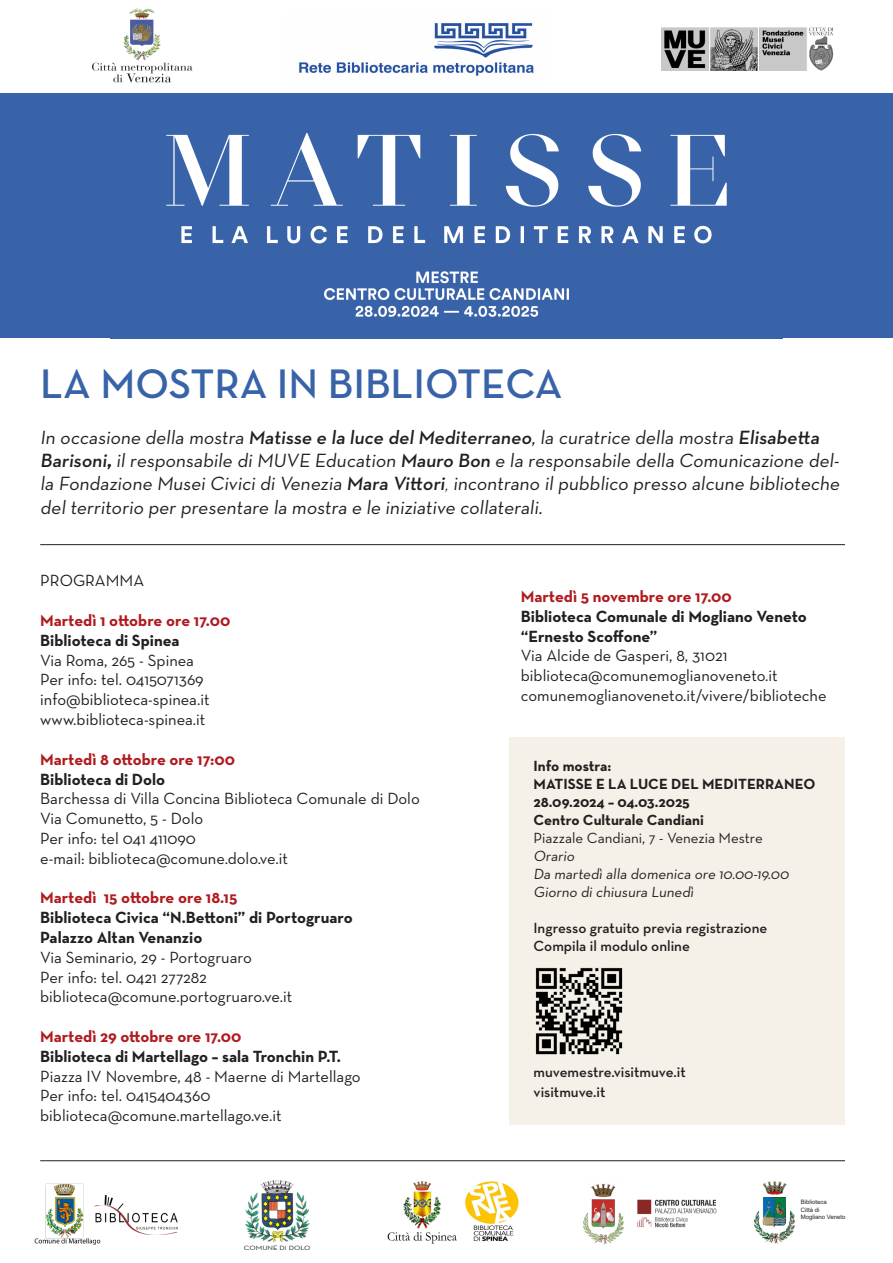
<style>
.page{position:relative;width:893px;height:1263px;background:#fff}
.page>*{position:absolute;margin:0;border:0;box-sizing:border-box;transform-origin:0 0}
.t1{font:600 42px "Neutraface Text";color:#3963a8}
.t2{font:19.5px/23.4px "Neutraface Text";color:#231f20}
.t3{font:16.5px/19.8px "Neutraface Text";color:#231f20}
.t4{font:700 16.5px/19.8px "Neutraface Text";color:#231f20}
.t5{font:700 16.5px "Neutraface Text";color:#b01b1f}
.t6{font:15px/18px "Neutraface Text";color:#231f20}
.t7{font:600 15px/18px "Neutraface Text";color:#231f20}
.t8{font:700 15px/18px "Neutraface Text";color:#231f20}
.t9{font:6.3px "Neutraface Text";color:#231f20;scale:1.24 1}
.t10{font:6px/7.2px "Arial";color:#231f20}
.s1{font-weight:600}
.s2{font-weight:700}
.s3{font-weight:300}
</style>
<div class="page">
<div style="left:509px;top:737px;width:336px;height:387px;background:#f5f1e8"></div>
<div style="left:0;top:94px;width:893px;height:244px;background:#3863a8"></div>
<img style="left:166px;top:133px;width:561px;height:184px">
<img style="left:92px;top:8px;width:101px;height:75px">
<img style="left:299px;top:23px;width:235px;height:53px">
<img style="left:662px;top:28px;width:172px;height:42px">
<img style="left:100px;top:1196px;width:78px;height:38px">
<img style="left:34px;top:1183px;width:66px;height:62px">
<img style="left:465px;top:1181px;width:54px;height:60px">
<img style="left:387px;top:1181px;width:69px;height:63px">
<img style="left:245px;top:1180px;width:64px;height:62px">
<img style="left:535px;top:967px;width:88px;height:88px">
<img style="left:637px;top:1199px;width:80px;height:29px">
<img style="left:583px;top:1183px;width:41px;height:61px">
<hr style="left:40px;top:1160px;width:805px;height:1px;background:#231f20">
<hr style="left:40px;top:544px;width:805px;height:1px;background:#231f20">
<img style="left:754px;top:1181px;width:43px;height:63px">
<p class="t1" style="left:40px;top:357px;width:524px">LA MOSTRA IN BIBLIOTECA</p>
<p class="t2" style="left:40px;top:425px;width:804px">In occasione della mostra <span class="s1">Matisse e la luce del Mediterraneo</span>, la curatrice della mostra <span class="s1">Elisabetta Barisoni</span><span class="s2">,</span> il responsabile di MUVE Education <span class="s1">Mauro Bon</span> e la responsabile della Comunicazione del&shy;la Fondazione Musei Civici di Venezia <span class="s1">Mara Vittori</span><span class="s3">,</span> incontrano il pubblico presso alcune biblioteche del territorio per presentare la mostra e le iniziative collaterali.</p>
<p class="t3" style="left:40px;top:571px;width:105px">PROGRAMMA</p>
<p class="t5" style="left:40px;top:610px;width:192px">Martedì 1 ottobre ore 17.00</p>
<p class="t4" style="left:40px;top:630px;width:141px">Biblioteca di Spinea</p>
<p class="t3" style="left:40px;top:650px;width:155px">Via Roma, 265 - Spinea</p>
<p class="t3" style="left:40px;top:670px;width:165px">Per info: tel. 0415071369</p>
<p class="t3" style="left:40px;top:689px;width:171px">info@biblioteca-spinea.it</p>
<p class="t3" style="left:40px;top:709px;width:167px">www.biblioteca-spinea.it</p>
<p class="t5" style="left:40px;top:748px;width:196px">Martedì 8 ottobre ore 17:00</p>
<p class="t4" style="left:40px;top:769px;width:126px">Biblioteca di Dolo</p>
<p class="t3" style="left:40px;top:788px;width:381px">Barchessa di Villa Concina Biblioteca Comunale di Dolo</p>
<p class="t3" style="left:40px;top:808px;width:165px">Via Comunetto, 5 - Dolo</p>
<p class="t3" style="left:40px;top:828px;width:157px">Per info: tel 041 411090</p>
<p class="t3" style="left:40px;top:848px;width:249px">e-mail: biblioteca@comune.dolo.ve.it</p>
<p class="t5" style="left:40px;top:887px;width:199px">Martedì 15 ottobre ore 18.15</p>
<p class="t4" style="left:40px;top:907px;width:314px">Biblioteca Civica “N.Bettoni” di Portogruaro<br>Palazzo Altan Venanzio</p>
<p class="t3" style="left:40px;top:947px;width:213px">Via Seminario, 29 - Portogruaro</p>
<p class="t3" style="left:40px;top:967px;width:254px">Per info: tel. 0421 277282 biblioteca@comune.portogruaro.ve.it</p>
<p class="t5" style="left:40px;top:1026px;width:203px">Martedì 29 ottobre ore 17.00</p>
<p class="t4" style="left:40px;top:1046px;width:302px">Biblioteca di Martellago – sala Tronchin P.T.</p>
<p class="t3" style="left:40px;top:1066px;width:322px">Piazza IV Novembre, 48 - Maerne di Martellago</p>
<p class="t3" style="left:40px;top:1085px;width:172px">Per info: tel. 0415404360</p>
<p class="t3" style="left:40px;top:1105px;width:243px">biblioteca@comune.martellago.ve.it</p>
<p class="t9" style="left:244px;top:1244px;width:55px">COMUNE DI DOLO</p>
<p class="t5" style="left:521px;top:586px;width:212px">Martedì 5 novembre ore 17.00</p>
<p class="t4" style="left:521px;top:606px;width:288px">Biblioteca Comunale di Mogliano Veneto</p>
<p class="t4" style="left:521px;top:626px;width:138px">“Ernesto Scoffone”</p>
<p class="t3" style="left:521px;top:646px;width:307px">Via Alcide de Gasperi, 8, 31021 biblioteca@comunemoglianoveneto.it comunemoglianoveneto.it/vivere/biblioteche</p>
<p class="t8" style="left:534px;top:757px;width:283px">Info mostra:<br>MATISSE E LA LUCE DEL MEDITERRANEO<br>28.09.2024 – 04.03.2025</p>
<p class="t6" style="left:534px;top:811px;width:231px"><span class="s2">Centro Culturale Candiani<br></span>Piazzale Candiani, 7 - Venezia Mestre</p>
<p class="t6" style="left:534px;top:847px;width:259px">Orario<br>Da martedì alla domenica ore 10.00-19.00<br>Giorno di chiusura Lunedì</p>
<p class="t7" style="left:534px;top:919px;width:235px">Ingresso gratuito previa registrazione<br>Compila il modulo online</p>
<p class="t7" style="left:534px;top:1062px;width:154px;line-height:19.8px">muvemestre.visitmuve.it visitmuve.it</p>
<p class="t10" style="left:801px;top:1198px;width:46px">Biblioteca<br>Città di<br>Mogliano Veneto</p>
</div>
